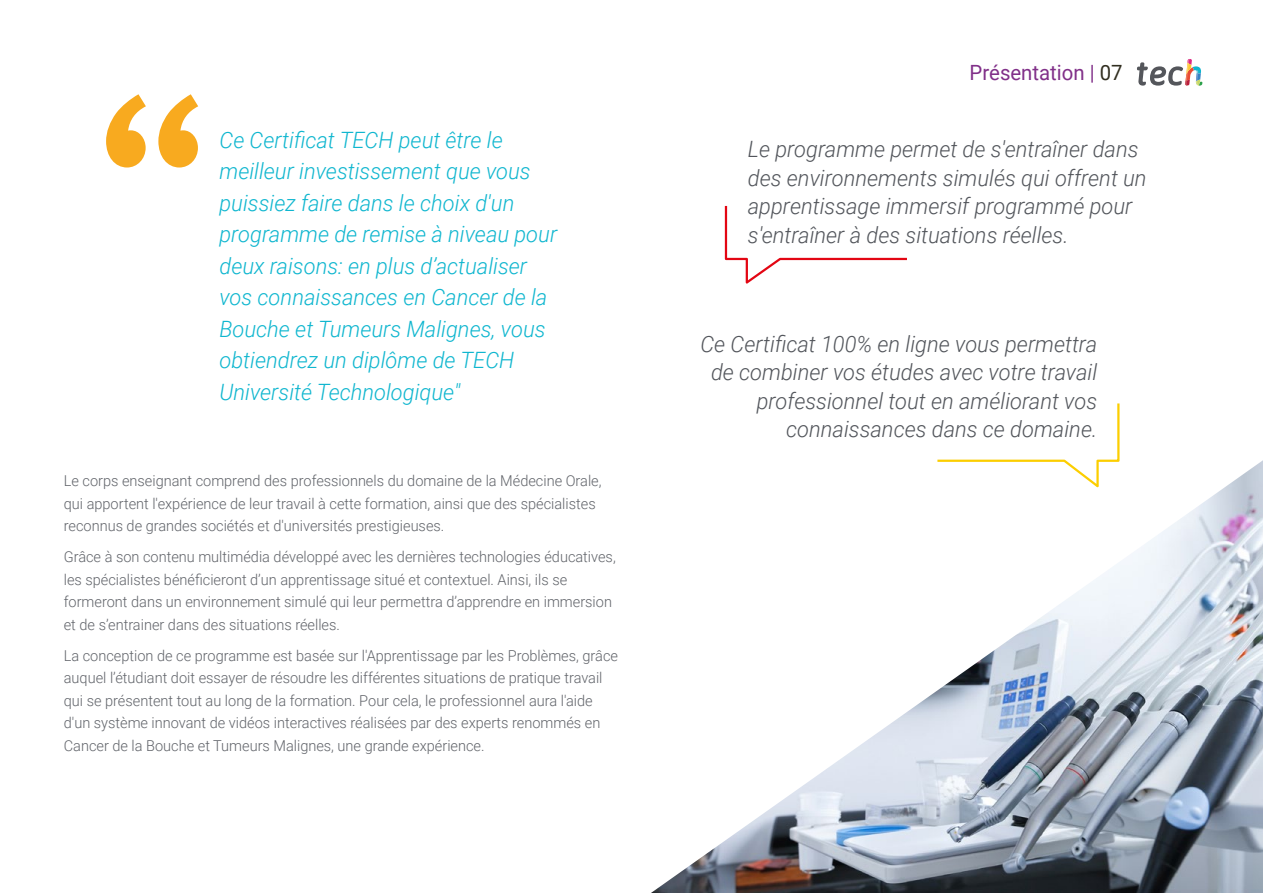
<style>
.page{position:relative;width:1263px;height:893px;background:#fff}
.page>*{position:absolute;margin:0;border:0;box-sizing:border-box;transform-origin:0 0}
.t1{font:italic 300 22.5px/28.5px "Roboto";color:#52555b}
.t2{font:italic 300 22.5px/31.5px "Roboto";color:#0fb6cf}
.t3{font:21px "Roboto";color:#813089}
.t4{font:300 15px/22.5px "Roboto";color:#61646a}
.s1{color:#312e20}
</style>
<div class="page">
<svg style="left:106px;top:94px;width:92px;height:74px"></svg>
<svg style="left:724px;top:205px;width:183px;height:79px"></svg>
<img style="left:651px;top:460px;width:612px;height:433px">
<svg style="left:1137px;top:59px;width:65px;height:27px"></svg>
<svg style="left:935px;top:403px;width:186px;height:88px"></svg>
<h2 class="t3" style="left:970px;top:57px;width:155px">Présentation | <span class="s1">07</span></h2>
<p class="t2" style="left:219px;top:123px;width:339px">Ce Certificat TECH peut être le meilleur investissement que vous puissiez faire dans le choix d'un programme de remise à niveau pour deux raisons: en plus d’actualiser vos connaissances en Cancer de la<br>Bouche et Tumeurs Malignes, vous obtiendrez un diplôme de TECH<br>Université Technologique"</p>
<h1 class="t1" style="left:748px;top:134px;width:400px">Le programme permet de s'entraîner dans des environnements simulés qui offrent un apprentissage immersif programmé pour s'entraîner à des situations réelles.</h1>
<h1 class="t1" style="left:700px;top:329px;width:398px;text-align:right">Ce Certificat 100% en ligne vous permettra de combiner vos études avec votre travail professionnel tout en améliorant vos connaissances dans ce domaine.</h1>
<p class="t4" style="left:64px;top:469px;width:539px">Le corps enseignant comprend des professionnels du domaine de la Médecine Orale, qui apportent l'expérience de leur travail à cette formation, ainsi que des spécialistes reconnus de grandes sociétés et d'universités prestigieuses.</p>
<p class="t4" style="left:64px;top:545px;width:553px">Grâce à son contenu multimédia développé avec les dernières technologies éducatives, les spécialistes bénéficieront d’un apprentissage situé et contextuel. Ainsi, ils se formeront dans un environnement simulé qui leur permettra d’apprendre en immersion et de s’entrainer dans des situations réelles.</p>
<p class="t4" style="left:64px;top:644px;width:556px">La conception de ce programme est basée sur l'Apprentissage par les Problèmes, grâce auquel l’étudiant doit essayer de résoudre les différentes situations de pratique travail qui se présentent tout au long de la formation. Pour cela, le professionnel aura l'aide d'un système innovant de vidéos interactives réalisées par des experts renommés en Cancer de la Bouche et Tumeurs Malignes, une grande expérience.</p>
</div>
